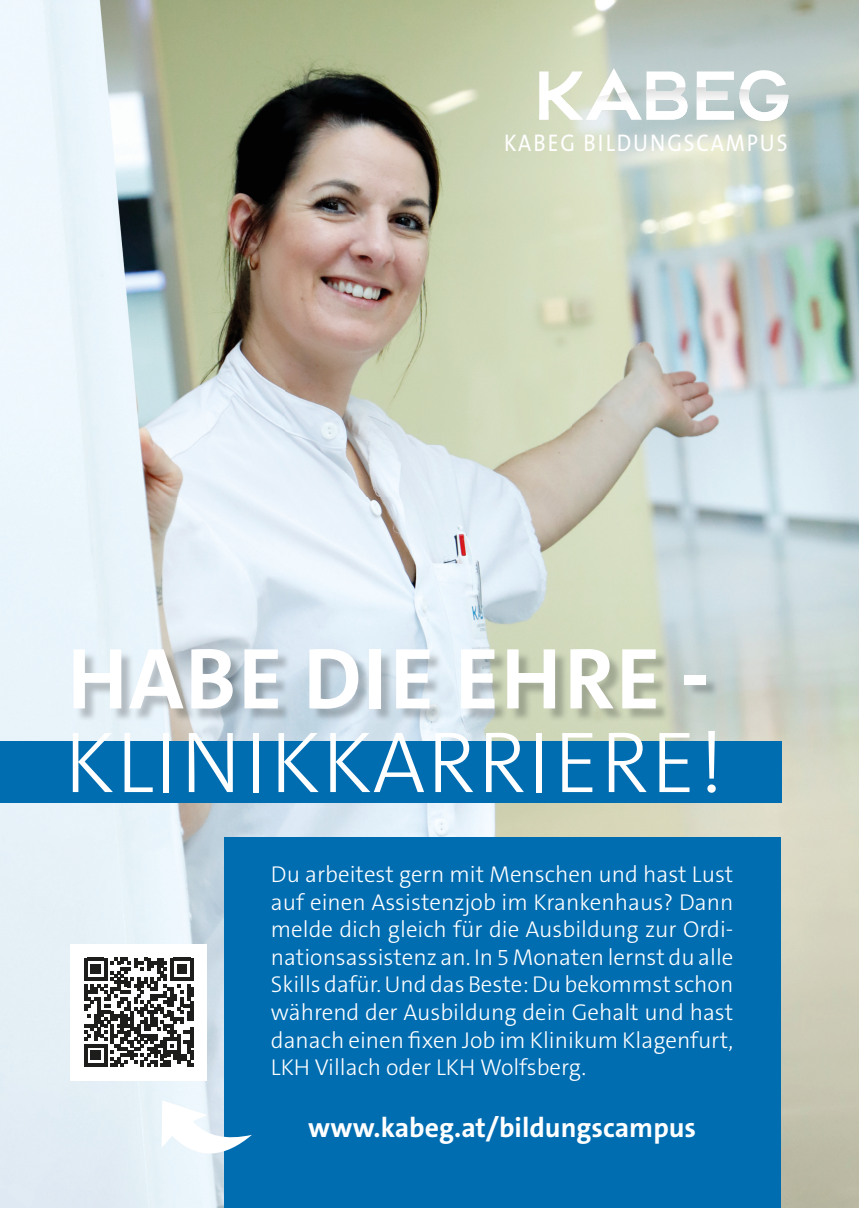
<style>
.page{position:relative;width:859px;height:1208px;background:#fff}
.page>*{position:absolute;margin:0;border:0;box-sizing:border-box;transform-origin:0 0}
.t1{font:300 87.4px "The Sans C5";letter-spacing:.015em;color:#fff}
.t2{font:700 87.4px "The Sans C5";letter-spacing:.02em;color:#fff}
.t3{font:700 27.7px "The Sans C5";color:#fff}
.t4{font:24.2px "The Sans";letter-spacing:.085em;color:#fff;scale:.89 1}
.t5{font:300 23px/27.6px "The Sans C5";color:#fff;text-align:justify}
</style>
<div class="page">
<img style="left:0;top:0;width:859px;height:675px">
<div style="left:0;top:675px;width:107px;height:533px;background:#e4eff6"></div>
<img style="left:716px;top:675px;width:143px;height:533px">
<img style="left:107px;top:722px;width:609px;height:486px">
<div style="left:0;top:741px;width:781px;height:61px;background:#006db1"></div>
<div style="left:71px;top:944px;width:136px;height:136px;background:#fff"></div>
<svg style="left:84px;top:957px;width:110px;height:110px"></svg>
<div style="left:224px;top:838px;width:556px;height:370px;background:#006db1"></div>
<img style="left:76px;top:651px;width:643px;height:71px">
<svg style="left:162px;top:1100px;width:90px;height:61px"></svg>
<svg style="left:539px;top:68px;width:249px;height:53px"></svg>
<p class="t4" style="left:504px;top:123px;width:320px">KABEG BILDUNGSCAMPUS</p>
<h1 class="t2" style="left:67px;top:623px;width:644px">HABE DIE EHRE -</h1>
<h1 class="t1" style="left:64px;top:706px;width:662px">KLINIKKARRIERE!</h1>
<p class="t5" style="left:271px;top:860px;width:464px">Du arbeitest gern mit Menschen und hast Lust auf einen Assistenzjob im Krankenhaus? Dann melde dich gleich für die Ausbildung zur Ordi&shy;nationsassistenz an. In 5 Monaten lernst du alle Skills dafür. Und das Beste: Du bekommst schon während der Ausbildung dein Gehalt und hast danach einen xen Job im Klinikum Klagenfurt, LKH Villach oder LKH Wolfsberg.</p>
<p class="t3" style="left:308px;top:1110px;width:390px">www.kabeg.at/bildungscampus</p>
</div>
